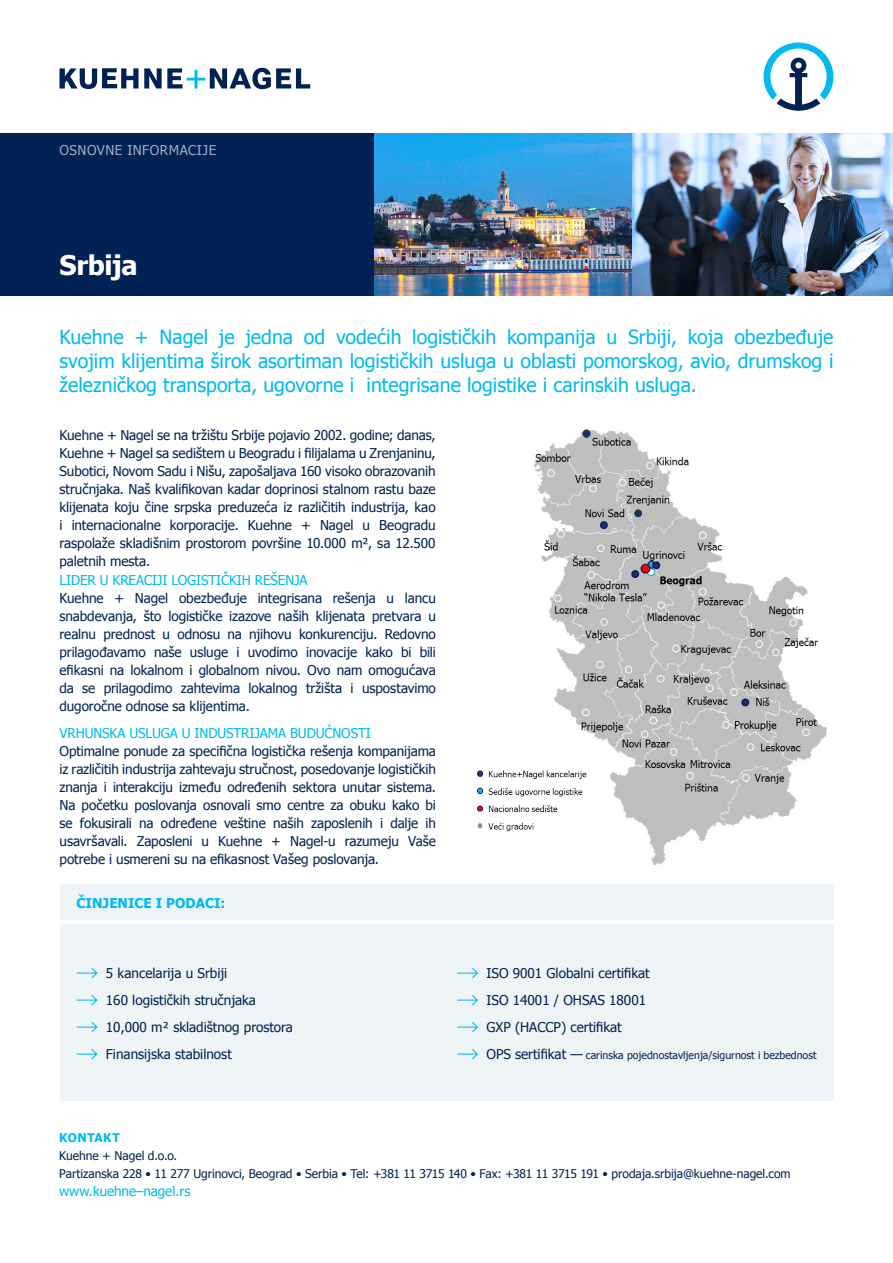
<style>
.page{position:relative;width:893px;height:1263px;background:#fff}
.page>*{position:absolute;margin:0;border:0;box-sizing:border-box;transform-origin:0 0}
.t1{font:700 27px "Tahoma";letter-spacing:-.01em;color:#fff}
.t2{font:19.5px/24px "Tahoma";color:#00baf1;text-align:justify}
.KN_Body_Copy{font:13.5px/18px "Tahoma";letter-spacing:-.005em;color:#002153;text-align:justify}
.Default{font:13.5px/18px "Tahoma";letter-spacing:-.005em;color:#002153;text-align:justify}
.KN_Boxed_Bullet_Poin{font:13.5px "Tahoma";color:#002153}
.Default-2{font:13.5px "Tahoma";letter-spacing:-.01em;color:#00baf1}
.KN_Boxed_Bullet_Poin-2{font:13.5px "Tahoma";color:#00baf1}
.t3{font:13.5px "Tahoma";letter-spacing:.04em;color:#a0abc6}
.t4{font:700 13.5px "Tahoma";color:#00baf1}
.KN_Boxed_Bullet_Poin-3{font:12px "Tahoma";letter-spacing:-.005em;color:#002153}
.KN_Body_Copy-2{font:700 12px "Tahoma";letter-spacing:.04em;color:#00baf1}
.KN_Boxed_Bullet_Poin-4{font:10.5px "Tahoma";color:#002153}
.s1{font-size:13.5px}
</style>
<div class="page">
<div style="left:0;top:134px;width:378px;height:162px;background:#002153"></div>
<div style="left:60px;top:924px;width:773px;height:177px;background:#eff5f7"></div>
<svg style="left:76px;top:967px;width:22px;height:12px"></svg>
<svg style="left:76px;top:994px;width:22px;height:12px"></svg>
<svg style="left:76px;top:1021px;width:22px;height:12px"></svg>
<svg style="left:76px;top:1048px;width:22px;height:12px"></svg>
<svg style="left:457px;top:967px;width:21px;height:12px"></svg>
<svg style="left:457px;top:994px;width:21px;height:12px"></svg>
<svg style="left:457px;top:1021px;width:21px;height:12px"></svg>
<svg style="left:457px;top:1048px;width:21px;height:12px"></svg>
<div style="left:60px;top:884px;width:773px;height:36px;background:#eff5f7"></div>
<img style="left:374px;top:134px;width:258px;height:162px">
<img style="left:632px;top:134px;width:261px;height:162px">
<img style="left:534px;top:430px;width:293px;height:435px">
<img style="left:477px;top:763px;width:232px;height:73px">
<svg style="left:764px;top:43px;width:69px;height:68px"></svg>
<svg style="left:60px;top:68px;width:250px;height:21px"></svg>
<p class="t3" style="left:59px;top:141px;width:158px">OSNOVNE INFORMACIJE</p>
<p class="t1" style="left:59px;top:246px;width:80px">Srbija</p>
<p class="t2" style="left:60px;top:324px;width:775px">Kuehne + Nagel je jedna od vodećih logističkih kompanija u Srbiji, koja obezbeđuje svojim klijentima širok asortiman logističkih usluga u oblasti pomorskog, avio, drumskog i železničkog transporta, ugovorne i integrisane logistike i carinskih usluga.</p>
<p class="KN_Body_Copy" style="left:60px;top:425px;width:378px">Kuehne + Nagel se na tržištu Srbije pojavio 2002. godine; danas, Kuehne + Nagel sa sedištem u Beogradu i filijalama u Zrenjaninu, Subotici, Novom Sadu i Nišu, zapošaljava 160 visoko obrazovanih stručnjaka. Naš kvalifikovan kadar doprinosi stalnom rastu baze klijenata koju čine srpska preduzeća iz različitih industrija, kao i internacionalne korporacije. Kuehne + Nagel u Beogradu raspolaže skladišnim prostorom površine 10.000 m², sa 12.500 paletnih mesta.</p>
<p class="Default-2" style="left:60px;top:571px;width:250px">LIDER U KREACIJI LOGISTIČKIH REŠENJA</p>
<p class="KN_Body_Copy" style="left:60px;top:588px;width:378px">Kuehne + Nagel obezbeđuje integrisana rešenja u lancu snabdevanja, što logističke izazove naših klijenata pretvara u realnu prednost u odnosu na njihovu konkurenciju. Redovno prilagođavamo naše usluge i uvodimo inovacije kako bi bili efikasni na lokalnom i globalnom nivou. Ovo nam omogućava da se prilagodimo zahtevima lokalnog tržišta i uspostavimo dugoročne odnose sa klijentima.</p>
<p class="Default-2" style="left:60px;top:724px;width:313px">VRHUNSKA USLUGA U INDUSTRIJAMA BUDUĆNOSTI</p>
<p class="Default" style="left:60px;top:741px;width:378px">Optimalne ponude za specifična logistička rešenja kompanijama iz različitih industrija zahtevaju stručnost, posedovanje logističkih znanja i interakciju između određenih sektora unutar sistema.<br>Na početku poslovanja osnovali smo centre za obuku kako bi se fokusirali na određene veštine naših zaposlenih i dalje ih usavršavali. Zaposleni u Kuehne + Nagel-u razumeju Vaše potrebe i usmereni su na efikasnost Vašeg poslovanja.</p>
<p class="t4" style="left:77px;top:893px;width:150px">ČINJENICE I PODACI:</p>
<p class="KN_Boxed_Bullet_Poin" style="left:106px;top:964px;width:123px">5 kancelarija u Srbiji</p>
<p class="KN_Boxed_Bullet_Poin" style="left:106px;top:991px;width:152px">160 logističkih stručnjaka</p>
<p class="KN_Boxed_Bullet_Poin" style="left:106px;top:1018px;width:189px">10,000 m² skladištnog prostora</p>
<p class="KN_Boxed_Bullet_Poin" style="left:106px;top:1045px;width:127px">Finansijska stabilnost</p>
<p class="KN_Boxed_Bullet_Poin" style="left:486px;top:964px;width:165px">ISO 9001 Globalni certifikat</p>
<p class="KN_Boxed_Bullet_Poin" style="left:486px;top:991px;width:161px">ISO 14001 / OHSAS 18001</p>
<p class="KN_Boxed_Bullet_Poin" style="left:486px;top:1018px;width:137px">GXP (HACCP) certifikat</p>
<p class="KN_Boxed_Bullet_Poin-4" style="left:486px;top:1048px;width:332px"><span class="s1">OPS sertifikat —</span> carinska pojednostavljenja/sigurnost i bezbednost</p>
<p class="KN_Body_Copy-2" style="left:59px;top:1129px;width:62px">KONTAKT</p>
<p class="KN_Boxed_Bullet_Poin-3" style="left:59px;top:1147px;width:119px">Kuehne + Nagel d.o.o.</p>
<p class="KN_Boxed_Bullet_Poin-3" style="left:59px;top:1165px;width:733px">Partizanska 228 • 11 277 Ugrinovci, Beograd • Serbia • Tel: +381 11 3715 140 • Fax: +381 11 3715 191 • prodaja.srbija@kuehne-nagel.com</p>
<p class="KN_Boxed_Bullet_Poin-2" style="left:59px;top:1182px;width:133px">www.kuehne–nagel.rs</p>
</div>
